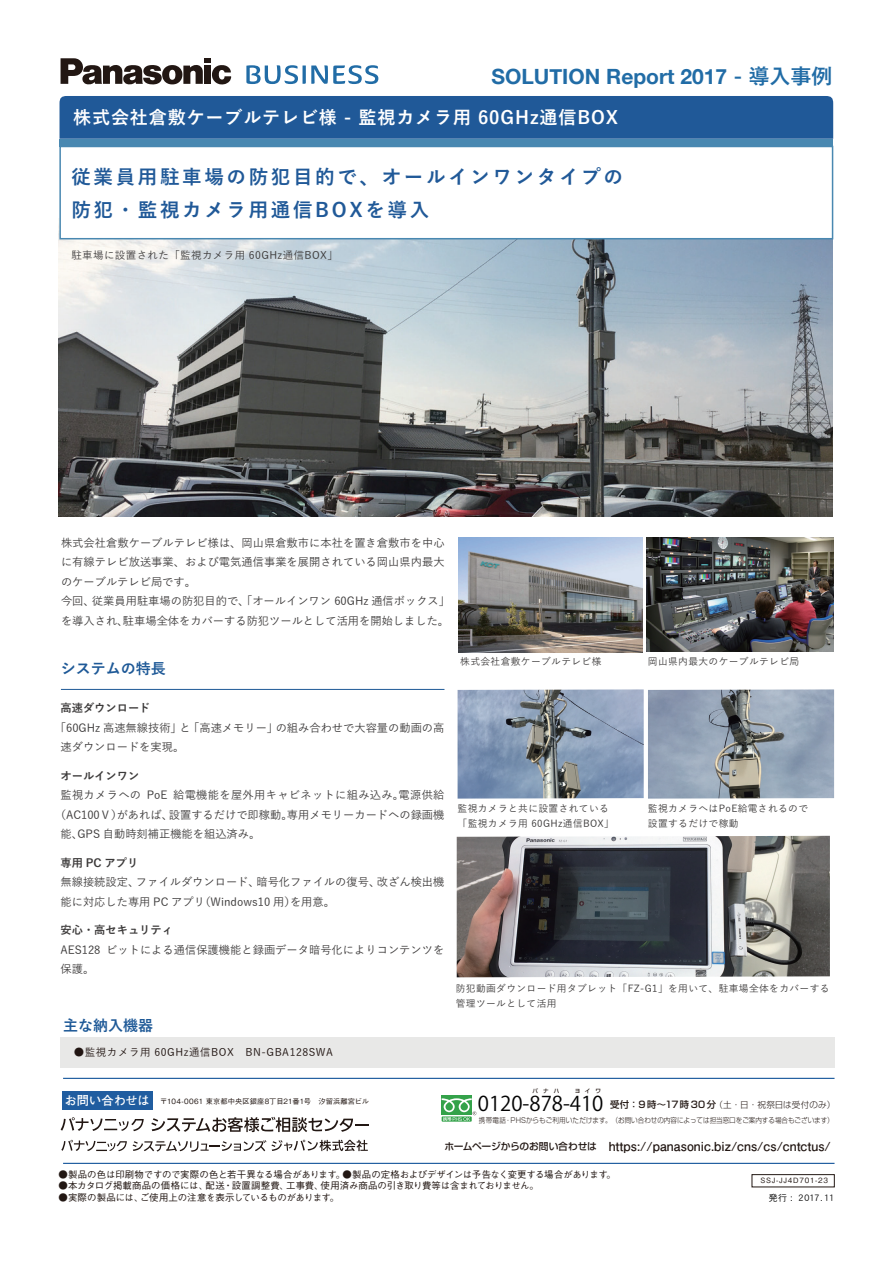
<style>
.page{position:relative;width:893px;height:1263px;background:#fff}
.page>*{position:absolute;margin:0;border:0;box-sizing:border-box;transform-origin:0 0}
.t1{font:700 21px "Helvetica Neue";color:#216ca6}
.t2{font:20.25px "Koz Go Pr 6 N";color:#030303}
.t3{font:700 19.5px/33px "Yu Go";letter-spacing:.135em;color:#205998}
.t4{font:700 18px "Yu Go";letter-spacing:.05em;color:#fff}
.t5{font:700 15px "Yu Go";color:#1e5997}
.t6{font:700 12.45px "Futo Go B101 Pro";color:#221713}
.t7{font:500 11.25px/19.5px "Yu Go";color:#3c3a3a}
.t8{font:500 11.25px "Yu Go";letter-spacing:.03em;color:#3c3a3a}
.t9{font:700 11.25px "Yu Go";color:#3c3a3a}
.t10{font:500 10.5px "Yu Go";letter-spacing:.05em;color:#211512}
.t11{font:500 10.5px "Yu Go";letter-spacing:.035em;color:#3c3a3a}
.t12{font:500 9.75px/15px "Yu Go";letter-spacing:.035em;color:#3c3a3a}
.t13{font:500 9.45px "Gothic BBB Pro";letter-spacing:-.015em;color:#221713}
.t14{font:9px "DFHS Gothic W3 MP RKSJ H";letter-spacing:.035em;color:#030303}
.t15{font:300 8.55px "Shin Go Pro";letter-spacing:.015em;color:#221713}
.t16{font:300 7.2px "Shin Go Pro";color:#221713;scale:.9 1}
.t17{font:500 7.2px "Gothic BBB Pro";letter-spacing:.02em;color:#221713}
.t18{font:500 7.2px "Gothic BBB Pro";letter-spacing:.1em;color:#221713}
.t19{font:500 5.55px "Shin Go Pro";letter-spacing:.895em;color:#221713}
.s1{font-family:"Yu Go"}
.s2{font-family:"Futo Go B101 Pro";font-weight:700;font-size:12.3px;color:#fff}
.s3{font-weight:500;font-size:9.3px}
.s4{font-family:"Shin Go Pro";font-weight:500;font-size:9.75px}
</style>
<div class="page">
<img style="left:58px;top:219px;width:774px;height:298px">
<div style="left:60px;top:1037px;width:774px;height:31px;background:#e8e8e7"></div>
<div style="left:60px;top:96px;width:773px;height:43px;background:#205998"></div>
<div style="left:60px;top:139px;width:773px;height:7px;background:#4988b1"></div>
<div style="left:59px;top:146px;width:774px;height:93px;background:#fff;border:2px solid #4988b1"></div>
<div style="left:752px;top:1174px;width:82px;height:13px;border:1px solid #221713"></div>
<hr style="left:63px;top:1163px;width:771px;height:1px;background:#205da0">
<hr style="left:63px;top:1078px;width:771px;height:1px;background:#205da0">
<div style="left:442px;top:1095px;width:30px;height:20px;background:#34a24a"></div>
<div style="left:442px;top:1116px;width:30px;height:6px;background:#77c186"></div>
<svg style="left:442px;top:1098px;width:34px;height:23px"></svg>
<div style="left:62px;top:1091px;width:90px;height:18px;background:#205da0"></div>
<svg style="left:61px;top:1140px;width:66px;height:11px"></svg>
<svg style="left:151px;top:1117px;width:218px;height:15px"></svg>
<svg style="left:61px;top:1117px;width:83px;height:14px"></svg>
<svg style="left:133px;top:1140px;width:235px;height:12px"></svg>
<img style="left:458px;top:537px;width:184px;height:115px">
<img style="left:646px;top:537px;width:188px;height:115px">
<img style="left:458px;top:689px;width:186px;height:110px">
<img style="left:648px;top:689px;width:186px;height:110px">
<img style="left:457px;top:836px;width:373px;height:141px">
<svg style="left:61px;top:58px;width:170px;height:27px"></svg>
<svg style="left:246px;top:65px;width:132px;height:19px"></svg>
<hr style="left:61px;top:689px;width:383px;height:1px;background:#1e5997">
<h1 class="t1" style="left:491px;top:60px;width:343px">SOLUTION Report 2017 <span class="s1">- 導入事例</span></h1>
<h3 class="t4" style="left:73px;top:108px;width:546px">株式会社倉敷ケーブルテレビ様 - 監視カメラ用 60GHz通信BOX</h3>
<h3 class="t3" style="left:71px;top:161px;width:553px">従業員用駐車場の防犯目的で、オールインワンタイプの防犯・監視カメラ用通信BOXを導入</h3>
<p class="t11" style="left:71px;top:245px;width:268px">駐車場に設置された「監視カメラ用 60GHz通信BOX」</p>
<p class="t7" style="left:61px;top:532px;width:391px">株式会社倉敷ケーブルテレビ様は、岡山県倉敷市に本社を置き倉敷市を中心に有線テレビ放送事業、および電気通信事業を展開されている岡山県内最大のケーブルテレビ局です。<br>今回、従業員用駐車場の防犯目的で、「オールインワン 60GHz 通信ボックス」を導入され、駐車場全体をカバーする防犯ツールとして活用を開始しました。</p>
<h3 class="t5" style="left:61px;top:660px;width:106px">システムの特長</h3>
<p class="t9" style="left:61px;top:702px;width:91px">高速ダウンロード</p>
<p class="t7" style="left:61px;top:716px;width:385px;text-indent:-6px">「60GHz 高速無線技術」と「高速メモリー」の組み合わせで大容量の動画の高速ダウンロードを実現。</p>
<p class="t9" style="left:61px;top:769px;width:80px">オールインワン</p>
<p class="t8" style="left:61px;top:785px;width:386px">監視カメラへの PoE 給電機能を屋外用キャビネットに組み込み。電源供給</p>
<p class="t7" style="left:55px;top:803px;width:391px">（AC100Ｖ）があれば、設置するだけで即稼動。専用メモリーカードへの録画機</p>
<p class="t7" style="left:61px;top:823px;width:201px">能、GPS 自動時刻補正機能を組込済み。</p>
<p class="t9" style="left:61px;top:856px;width:79px">専用 PC アプリ</p>
<p class="t7" style="left:61px;top:871px;width:385px">無線接続設定、ファイルダウンロード、暗号化ファイルの復号、改ざん検出機能に対応した専用 PC アプリ（Windows10 用）を用意。</p>
<p class="t9" style="left:61px;top:924px;width:114px">安心・高セキュリティ</p>
<p class="t7" style="left:61px;top:938px;width:385px">AES128 ビットによる通信保護機能と録画データ暗号化によりコンテンツを保護。</p>
<h3 class="t5" style="left:63px;top:1017px;width:91px">主な納入機器</h3>
<p class="t10" style="left:74px;top:1042px;width:261px">●監視カメラ用 60GHz通信BOX　BN-GBA128SWA</p>
<p class="t12" style="left:460px;top:652px;width:143px">株式会社倉敷ケーブルテレビ様</p>
<p class="t12" style="left:648px;top:652px;width:153px">岡山県内最大のケーブルテレビ局</p>
<p class="t12" style="left:458px;top:799px;width:158px">監視カメラと共に設置されている「監視カメラ用 60GHz通信BOX」</p>
<p class="t12" style="left:648px;top:799px;width:162px">監視カメラへはPoE給電されるので設置するだけで稼動</p>
<p class="t12" style="left:456px;top:980px;width:375px">防犯動画ダウンロード用タブレット「FZ-G1」を用いて、駐車場全体をカバーする管理ツールとして活用</p>
<p class="t17" style="left:65px;top:1095px;width:306px"><span class="s2">お問い合わせは</span> 〒104-0061 東京都中央区銀座8丁目21番1号　汐留浜離宮ビル</p>
<p class="t19" style="left:532px;top:1087px;width:28px">パナハ</p>
<p class="t19" style="left:575px;top:1087px;width:28px">ヨイワ</p>
<p class="t16" style="left:479px;top:1115px;width:396px">携帯電話・PHSからもご利用いただけます。（お問い合わせの内容によっては担当窓口をご案内する場合もございます）</p>
<h2 class="t2" style="left:478px;top:1092px;width:127px">0120-878-410</h2>
<p class="t15" style="left:610px;top:1098px;width:227px"><span class="s3">受付：9 時～17時30 分</span>（土・日・祝祭日は受付のみ）</p>
<p class="t6" style="left:444px;top:1136px;width:388px"><span class="s4">ホームページからのお問い合わせは</span> https://panasonic.biz/cns/cs/cntctus/</p>
<p class="t13" style="left:58px;top:1167px;width:559px">●製品の色は印刷物ですので実際の色と若干異なる場合があります。●製品の定格およびデザインは予告なく変更する場合があります。</p>
<p class="t13" style="left:58px;top:1178px;width:482px">●本カタログ掲載商品の価格には、配送・設置調整費、工事費、使用済み商品の引き取り費等は含まれておりません。</p>
<p class="t13" style="left:58px;top:1189px;width:282px">●実際の製品には、ご使用上の注意を表示しているものがあります。</p>
<p class="t18" style="left:760px;top:1175px;width:69px">SSJ-JJ4D701-23</p>
<p class="t14" style="left:769px;top:1193px;width:67px">発行 : 2017.11</p>
</div>
